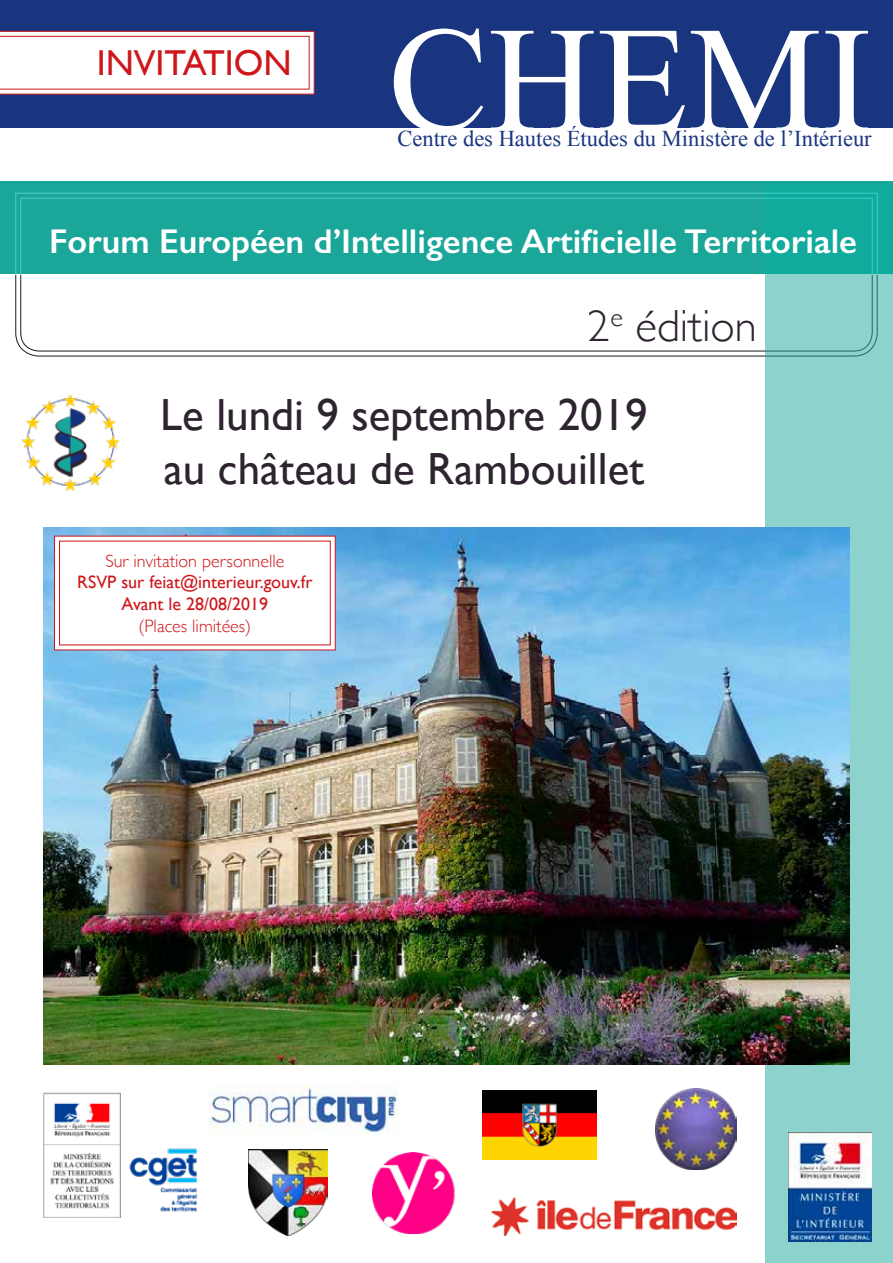
<style>
.page{position:relative;width:893px;height:1263px;background:#fff}
.page>*{position:absolute;margin:0;border:0;box-sizing:border-box;transform-origin:0 0}
.t1{font:150px "Times New Roman";color:#fff}
.t2{font:45px/54px "Gill Sans";color:#2e2430}
.t3{font:300 45px "Gill Sans";color:#2e2430}
.t4{font:36px "Gill Sans";color:#cd171a}
.t5{font:600 34.5px "Gill Sans";color:#fff}
.t6{font:22.5px "Times New Roman";color:#1a357f}
.t7{font:18px/21.6px "Gill Sans";color:#cd171a;text-align:center}
.t8{font:300 18px "Gill Sans";color:#cd171a}
</style>
<div class="page">
<svg style="left:15px;top:276px;width:750px;height:81px"></svg>
<svg style="left:20px;top:276px;width:745px;height:76px"></svg>
<div style="left:0;top:0;width:893px;height:128px;background:#1a357f"></div>
<div style="left:765px;top:184px;width:128px;height:1079px;background:#8dd2cc"></div>
<div style="left:0;top:181px;width:893px;height:93px;background:#1ba69a"></div>
<svg style="left:15px;top:192px;width:863px;height:84px"></svg>
<svg style="left:20px;top:197px;width:853px;height:79px"></svg>
<img style="left:788px;top:1133px;width:84px;height:109px">
<img style="left:491px;top:1197px;width:245px;height:38px">
<img style="left:372px;top:1152px;width:83px;height:82px">
<img style="left:482px;top:1091px;width:114px;height:68px">
<img style="left:249px;top:1149px;width:78px;height:87px">
<img style="left:656px;top:1089px;width:81px;height:80px">
<img style="left:21px;top:393px;width:99px;height:98px">
<img style="left:43px;top:527px;width:807px;height:538px">
<img style="left:44px;top:1093px;width:154px;height:124px">
<svg style="left:0;top:30px;width:315px;height:65px;background:#f7ecee"></svg>
<svg style="left:54px;top:535px;width:282px;height:116px"></svg>
<img style="left:209px;top:1085px;width:189px;height:49px">
<p class="t4" style="left:97px;top:42px;width:196px">INVITATION</p>
<h1 class="t1" style="left:388px;top:-3px;width:485px">CHEMI</h1>
<p class="t6" style="left:397px;top:126px;width:476px">Centre des Hautes Études du Ministère de l’Intérieur</p>
<p class="t5" style="left:49px;top:220px;width:809px">Forum Européen d’Intelligence Artificielle Territoriale</p>
<h2 class="t3" style="left:588px;top:301px;width:171px">2<sup>e</sup> édition</h2>
<h2 class="t2" style="left:160px;top:388px;width:489px">Le lundi 9 septembre 2019 au château de Rambouillet</h2>
<p class="t8" style="left:105px;top:551px;width:181px">Sur invitation personnelle</p>
<p class="t7" style="left:77px;top:571px;width:237px">RSVP sur feiat@interieur.gouv.fr<br>Avant le 28/08/2019</p>
<p class="t8" style="left:138px;top:615px;width:114px">(Places limitées)</p>
</div>
